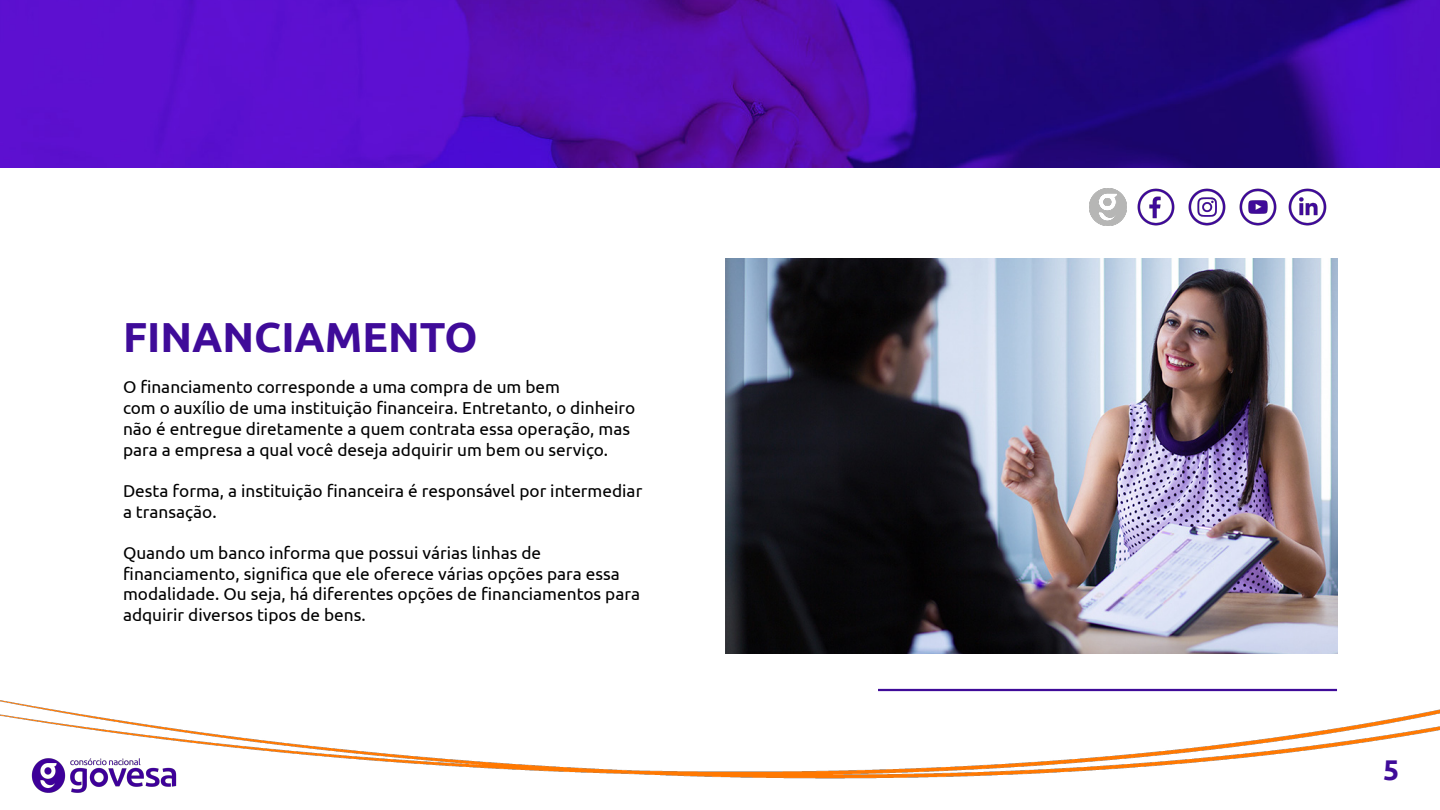
<style>
.page{position:relative;width:1440px;height:810px;background:#fff}
.page>*{position:absolute;margin:0;border:0;box-sizing:border-box;transform-origin:0 0}
.t1{font:700 42px "Ubuntu";color:#3f0b99}
.t2{font:700 28.5px "Ubuntu";color:#3f0b99}
.t3{font:17.25px/20.7px "Ubuntu";color:#000}
</style>
<div class="page">
<img style="left:0;top:688px;width:1440px;height:91px">
<img style="left:28px;top:758px;width:153px;height:35px">
<img style="left:1089px;top:188px;width:38px;height:38px">
<img style="left:1137px;top:188px;width:38px;height:38px">
<img style="left:1188px;top:188px;width:38px;height:38px">
<img style="left:1239px;top:188px;width:38px;height:38px">
<img style="left:1288px;top:188px;width:39px;height:38px">
<hr style="left:878px;top:689px;width:459px;height:2px;background:#3f0b99">
<img style="left:725px;top:258px;width:613px;height:396px">
<img style="left:0;top:0;width:1440px;height:167px">
<h1 class="t1" style="left:123px;top:312px;width:356px">FINANCIAMENTO</h1>
<p class="t3" style="left:123px;top:376px;width:514px">O financiamento corresponde a uma compra de um bem<br>com o auxílio de uma instituição financeira. Entretanto, o dinheiro não é entregue diretamente a quem contrata essa operação, mas para a empresa a qual você deseja adquirir um bem ou serviço.</p>
<p class="t3" style="left:123px;top:480px;width:521px">Desta forma, a instituição financeira é responsável por intermediar a transação.</p>
<p class="t3" style="left:123px;top:542px;width:519px">Quando um banco informa que possui várias linhas de financiamento, significa que ele oferece várias opções para essa modalidade. Ou seja, há diferentes opções de financiamentos para adquirir diversos tipos de bens.</p>
<h2 class="t2" style="left:1383px;top:753px;width:18px">5</h2>
</div>
